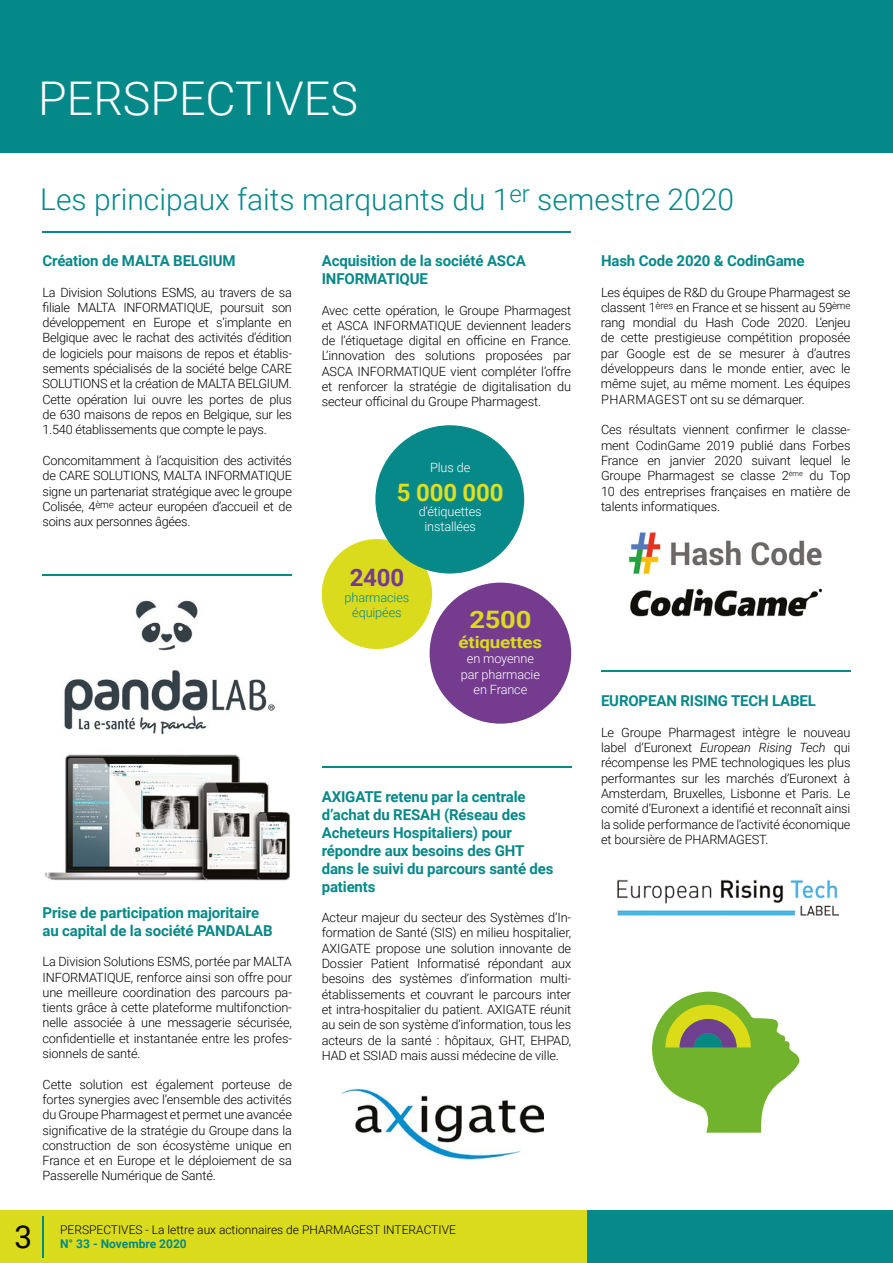
<style>
.page{position:relative;width:893px;height:1263px;background:#fff}
.page>*{position:absolute;margin:0;border:0;box-sizing:border-box;transform-origin:0 0}
.t1{font:300 46.5px "Roboto";color:#fff}
.t2{font:31.5px "Roboto";color:#000}
.t3{font:300 30px "Roboto";color:#058888}
.t4{font:700 24px "Roboto";letter-spacing:-.01em;color:#e0de20}
.t5{font:700 24px "Roboto";color:#743b8f}
.t6{font:700 24px "Roboto";color:#dadb1d;scale:1.14 1}
.t7{font:700 16.5px "Roboto";letter-spacing:-.01em;color:#dadb1d;scale:1.14 1}
.t8{font:700 15px/18px "Roboto";letter-spacing:-.01em;color:#068988}
.t9{font:300 12.75px/15.3px "Roboto";letter-spacing:-.01em;color:#000;text-align:justify}
.t10{font:300 12.75px/15.3px "Roboto";letter-spacing:-.01em;color:#fff;text-align:center}
.t11{font:300 12.75px/15.3px "Roboto";letter-spacing:-.01em;color:#068988;text-align:center}
.t12{font:300 12px "Roboto";color:#000}
.t13{font:700 12px "Roboto";color:#068988}
.s1{font-style:italic}
</style>
<div class="page">
<div style="left:586px;top:1211px;width:307px;height:52px;background:#068988"></div>
<div style="left:0;top:1211px;width:586px;height:52px;background:#dadb1d"></div>
<hr style="left:43px;top:1216px;width:1px;height:42px;background:#068988">
<div style="left:0;top:0;width:893px;height:153px;background:#058888"></div>
<div style="left:322px;top:539px;width:110px;height:110px;background:#dadb1d;border-radius:50%"></div>
<div style="left:430px;top:583px;width:141px;height:141px;background:#743b8f;border-radius:50%"></div>
<div style="left:375px;top:425px;width:149px;height:148px;background:#068988;border-radius:50%"></div>
<hr style="left:43px;top:231px;width:528px;height:1px;background:#068988">
<hr style="left:322px;top:766px;width:249px;height:1px;background:#068988">
<svg style="left:652px;top:991px;width:148px;height:142px"></svg>
<hr style="left:43px;top:574px;width:249px;height:2px;background:#068988">
<hr style="left:601px;top:670px;width:249px;height:1px;background:#068988">
<img style="left:341px;top:1088px;width:203px;height:74px">
<img style="left:45px;top:600px;width:245px;height:281px">
<img style="left:628px;top:532px;width:195px;height:85px">
<img style="left:617px;top:879px;width:222px;height:37px">
<h1 class="t1" style="left:38px;top:66px;width:321px">PERSPECTIVES</h1>
<h3 class="t3" style="left:40px;top:178px;width:695px">Les principaux faits marquants du 1<sup>er</sup> semestre 2020</h3>
<p class="t8" style="left:43px;top:251px;width:195px">Création de MALTA BELGIUM</p>
<p class="t9" style="left:43px;top:284px;width:251px">La Division Solutions ESMS, au travers de sa filiale MALTA INFORMATIQUE, poursuit son développement en Europe et s’implante en Belgique avec le rachat des activités d’édition de logiciels pour maisons de repos et établis&shy;sements spécialisés de la société belge CARE SOLUTIONS et la création de MALTA BELGIUM.<br>Cette opération lui ouvre les portes de plus de 630 maisons de repos en Belgique, sur les 1.540 établissements que compte le pays.</p>
<p class="t9" style="left:43px;top:452px;width:251px">Concomitamment à l’acquisition des activités de CARE SOLUTIONS, MALTA INFORMATIQUE signe un partenariat stratégique avec le groupe Colisée, 4<sup>ème</sup> acteur européen d’accueil et de soins aux personnes âgées.</p>
<p class="t8" style="left:322px;top:251px;width:206px">Acquisition de la société ASCA<br>INFORMATIQUE</p>
<p class="t9" style="left:322px;top:302px;width:251px">Avec cette opération, le Groupe Pharmagest et ASCA INFORMATIQUE deviennent leaders de l’étiquetage digital en officine en France.<br>L’innovation des solutions proposées par ASCA INFORMATIQUE vient compléter l’offre et renforcer la stratégie de digitalisation du secteur officinal du Groupe Pharmagest.</p>
<p class="t8" style="left:601px;top:251px;width:205px">Hash Code 2020 &amp; CodinGame</p>
<p class="t9" style="left:601px;top:284px;width:251px">Les équipes de R&amp;D du Groupe Pharmagest se classent 1<sup>ères</sup> en France et se hissent au 59<sup>ème </sup>rang mondial du Hash Code 2020. L’enjeu de cette prestigieuse compétition proposée par Google est de se mesurer à d’autres développeurs dans le monde entier, avec le même sujet, au même moment. Les équipes PHARMAGEST ont su se démarquer.</p>
<p class="t9" style="left:601px;top:422px;width:251px">Ces résultats viennent confirmer le classe&shy;ment CodinGame 2019 publié dans Forbes France en janvier 2020 suivant lequel le Groupe Pharmagest se classe 2<sup>ème</sup> du Top 10 des entreprises françaises en matière de talents informatiques.</p>
<p class="t10" style="left:430px;top:459px;width:42px">Plus de</p>
<h3 class="t4" style="left:397px;top:475px;width:108px">5 000 000</h3>
<p class="t10" style="left:419px;top:503px;width:65px">d’étiquettes installées</p>
<h3 class="t5" style="left:350px;top:561px;width:56px">2400</h3>
<p class="t11" style="left:345px;top:589px;width:66px">pharmacies équipées</p>
<h3 class="t6" style="left:469px;top:603px;width:56px">2500</h3>
<p class="t7" style="left:459px;top:631px;width:75px">étiquettes</p>
<p class="t10" style="left:461px;top:651px;width:81px">en moyenne par pharmacie en France</p>
<p class="t8" style="left:601px;top:691px;width:217px">EUROPEAN RISING TECH LABEL</p>
<p class="t9" style="left:601px;top:724px;width:251px">Le Groupe Pharmagest intègre le nouveau label d’Euronext <span class="s1">European Rising Tech</span> qui récompense les PME technologiques les plus performantes sur les marchés d’Euronext à Amsterdam, Bruxelles, Lisbonne et Paris. Le comité d’Euronext a identifié et reconnaît ainsi la solide performance de l’activité économique et boursière de PHARMAGEST.</p>
<p class="t8" style="left:322px;top:787px;width:233px">AXIGATE retenu par la centrale d’achat du RESAH (Réseau des<br>Acheteurs Hospitaliers) pour répondre aux besoins des GHT dans le suivi du parcours santé des patients</p>
<p class="t9" style="left:322px;top:909px;width:251px">Acteur majeur du secteur des Systèmes d’In&shy;formation de Santé (SIS) en milieu hospitalier, AXIGATE propose une solution innovante de Dossier Patient Informatisé répondant aux besoins des systèmes d’information multi&shy;établissements et couvrant le parcours inter et intra-hospitalier du patient. AXIGATE réunit au sein de son système d’information, tous les acteurs de la santé : hôpitaux, GHT, EHPAD, HAD et SSIAD mais aussi médecine de ville.</p>
<p class="t8" style="left:43px;top:903px;width:232px">Prise de participation majoritaire au capital de la société PANDALAB</p>
<p class="t9" style="left:43px;top:953px;width:251px">La Division Solutions ESMS, portée par MALTA INFORMATIQUE, renforce ainsi son offre pour une meilleure coordination des parcours pa&shy;tients grâce à cette plateforme multifonction&shy;nelle associée à une messagerie sécurisée, confidentielle et instantanée entre les profes&shy;sionnels de santé.</p>
<p class="t9" style="left:43px;top:1076px;width:251px">Cette solution est également porteuse de fortes synergies avec l’ensemble des activités du Groupe Pharmagest et permet une avancée significative de la stratégie du Groupe dans la construction de son écosystème unique en France et en Europe et le déploiement de sa Passerelle Numérique de Santé.</p>
<h2 class="t2" style="left:15px;top:1215px;width:19px">3</h2>
<p class="t12" style="left:60px;top:1221px;width:397px">PERSPECTIVES - La lettre aux actionnaires de PHARMAGEST INTERACTIVE</p>
<p class="t13" style="left:60px;top:1235px;width:128px">N° 33 - Novembre 2020</p>
</div>
